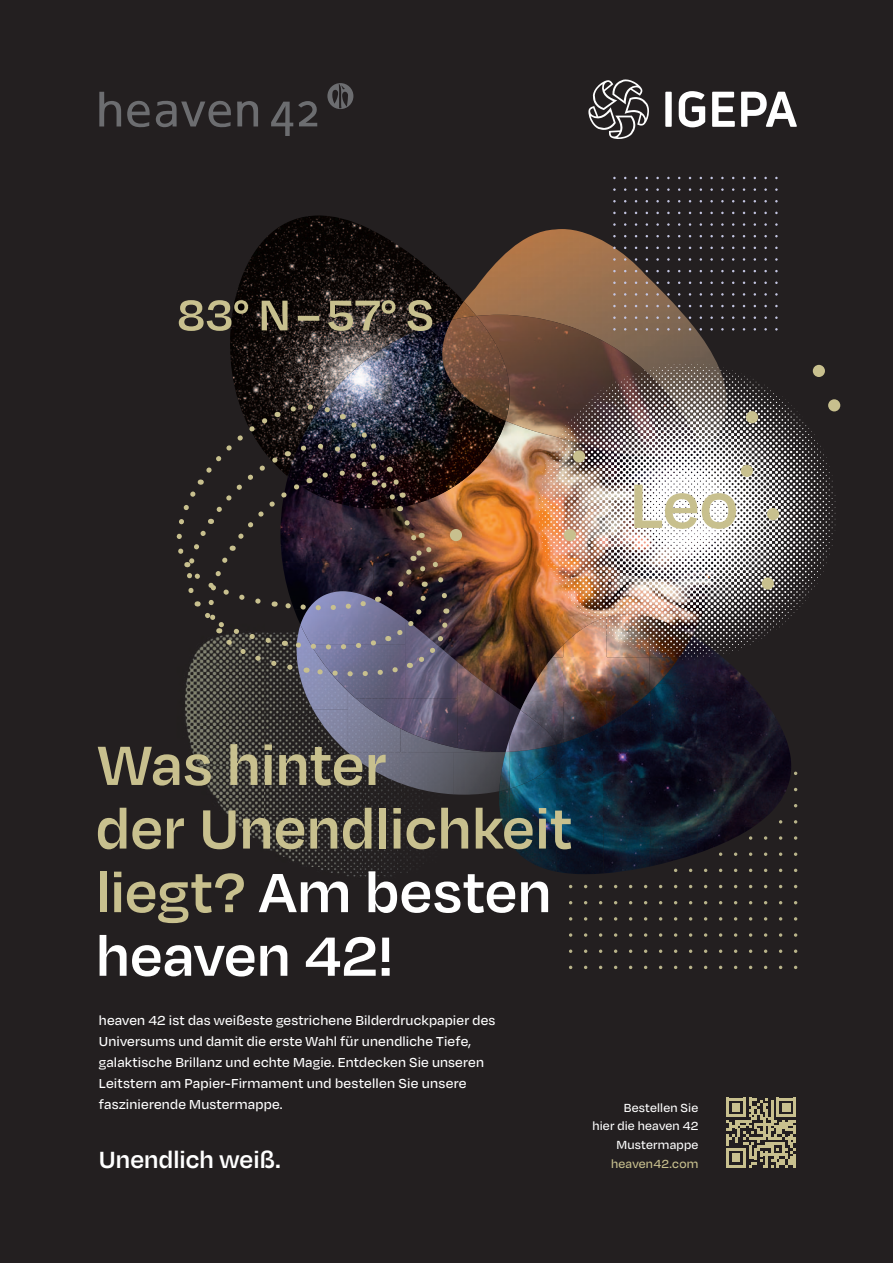
<style>
.page{position:relative;width:893px;height:1263px;background:#231f20}
.page>*{position:absolute;margin:0;border:0;box-sizing:border-box;transform-origin:0 0}
.t1{font:600 63.6px/63.6px "Degular";letter-spacing:.005em;color:#c8c08e}
.t2{font:600 27px "Degular";color:#fff}
.t3{font:500 15px/21px "Degular";letter-spacing:.01em;color:#fff}
.t4{font:500 13.5px/18.6px "Degular";letter-spacing:.015em;color:#fff;text-align:right}
.t5{font:500 13.5px "Degular";letter-spacing:.02em;color:#c8c08e}
.s1{color:#fff}
</style>
<div class="page">
<img style="left:451px;top:477px;width:77px;height:225px">
<img style="left:230px;top:233px;width:232px;height:139px">
<img style="left:232px;top:372px;width:92px;height:33px">
<img style="left:323px;top:372px;width:8px;height:31px">
<img style="left:331px;top:320px;width:131px;height:189px">
<img style="left:462px;top:421px;width:44px;height:60px">
<img style="left:679px;top:675px;width:18px;height:8px">
<img style="left:697px;top:675px;width:47px;height:8px">
<svg style="left:744px;top:678px;width:5px;height:5px"></svg>
<img style="left:606px;top:692px;width:44px;height:39px">
<img style="left:650px;top:683px;width:132px;height:48px">
<img style="left:557px;top:731px;width:234px;height:48px">
<img style="left:510px;top:779px;width:280px;height:47px">
<img style="left:510px;top:826px;width:47px;height:46px">
<img style="left:557px;top:826px;width:93px;height:48px">
<img style="left:650px;top:826px;width:47px;height:40px">
<img style="left:697px;top:826px;width:47px;height:27px">
<img style="left:525px;top:657px;width:124px;height:44px">
<img style="left:649px;top:675px;width:30px;height:17px">
<img style="left:520px;top:701px;width:43px;height:43px">
<img style="left:563px;top:701px;width:43px;height:41px">
<img style="left:606px;top:701px;width:33px;height:23px">
<img style="left:464px;top:229px;width:259px;height:220px">
<img style="left:476px;top:315px;width:135px;height:95px">
<img style="left:506px;top:410px;width:22px;height:41px">
<img style="left:452px;top:301px;width:24px;height:15px">
<img style="left:438px;top:316px;width:72px;height:105px">
<img style="left:185px;top:676px;width:80px;height:170px">
<img style="left:265px;top:676px;width:48px;height:39px">
<img style="left:265px;top:715px;width:98px;height:162px">
<img style="left:363px;top:796px;width:49px;height:20px">
<img style="left:412px;top:796px;width:11px;height:20px">
<img style="left:364px;top:817px;width:60px;height:60px">
<img style="left:451px;top:563px;width:13px;height:46px">
<img style="left:464px;top:563px;width:46px;height:93px">
<img style="left:451px;top:609px;width:13px;height:47px">
<img style="left:457px;top:656px;width:53px;height:6px">
<img style="left:499px;top:791px;width:11px;height:51px">
<img style="left:510px;top:702px;width:10px;height:8px">
<img style="left:510px;top:744px;width:47px;height:45px">
<img style="left:510px;top:710px;width:46px;height:42px">
<img style="left:295px;top:676px;width:53px;height:34px">
<img style="left:348px;top:698px;width:52px;height:54px">
<img style="left:313px;top:710px;width:35px;height:42px">
<img style="left:400px;top:748px;width:57px;height:4px">
<img style="left:348px;top:752px;width:158px;height:43px">
<img style="left:405px;top:619px;width:52px;height:79px">
<img style="left:311px;top:676px;width:94px;height:22px">
<img style="left:457px;top:662px;width:53px;height:90px">
<img style="left:356px;top:698px;width:101px;height:50px">
<img style="left:499px;top:752px;width:11px;height:39px">
<img style="left:506px;top:738px;width:4px;height:14px">
<img style="left:528px;top:347px;width:309px;height:328px">
<svg style="left:179px;top:300px;width:253px;height:31px"></svg>
<svg style="left:634px;top:485px;width:102px;height:44px;background:#dedac6"></svg>
<svg style="left:176px;top:405px;width:275px;height:271px"></svg>
<svg style="left:569px;top:933px;width:3px;height:4px"></svg>
<svg style="left:569px;top:949px;width:3px;height:4px"></svg>
<svg style="left:584px;top:933px;width:3px;height:4px"></svg>
<svg style="left:584px;top:949px;width:3px;height:4px"></svg>
<svg style="left:599px;top:933px;width:3px;height:4px"></svg>
<svg style="left:599px;top:949px;width:3px;height:4px"></svg>
<svg style="left:614px;top:933px;width:3px;height:4px"></svg>
<svg style="left:614px;top:949px;width:3px;height:4px"></svg>
<svg style="left:629px;top:933px;width:3px;height:4px"></svg>
<svg style="left:629px;top:949px;width:3px;height:4px"></svg>
<svg style="left:644px;top:933px;width:3px;height:4px"></svg>
<svg style="left:644px;top:949px;width:3px;height:4px"></svg>
<svg style="left:659px;top:933px;width:3px;height:4px"></svg>
<svg style="left:659px;top:949px;width:3px;height:4px"></svg>
<svg style="left:674px;top:933px;width:3px;height:4px"></svg>
<svg style="left:674px;top:949px;width:3px;height:4px"></svg>
<svg style="left:689px;top:933px;width:3px;height:4px"></svg>
<svg style="left:689px;top:949px;width:3px;height:4px"></svg>
<svg style="left:704px;top:933px;width:3px;height:4px"></svg>
<svg style="left:704px;top:949px;width:3px;height:4px"></svg>
<svg style="left:719px;top:852px;width:3px;height:4px"></svg>
<svg style="left:719px;top:933px;width:3px;height:4px"></svg>
<svg style="left:719px;top:949px;width:3px;height:4px"></svg>
<svg style="left:734px;top:852px;width:3px;height:4px"></svg>
<svg style="left:734px;top:933px;width:3px;height:4px"></svg>
<svg style="left:734px;top:949px;width:3px;height:4px"></svg>
<svg style="left:744px;top:826px;width:10px;height:14px"></svg>
<svg style="left:749px;top:852px;width:3px;height:4px"></svg>
<svg style="left:749px;top:933px;width:3px;height:4px"></svg>
<svg style="left:749px;top:949px;width:3px;height:4px"></svg>
<svg style="left:764px;top:836px;width:3px;height:4px"></svg>
<svg style="left:764px;top:852px;width:3px;height:4px"></svg>
<svg style="left:764px;top:933px;width:3px;height:4px"></svg>
<svg style="left:764px;top:949px;width:3px;height:4px"></svg>
<svg style="left:779px;top:836px;width:3px;height:4px"></svg>
<svg style="left:779px;top:852px;width:3px;height:4px"></svg>
<svg style="left:779px;top:933px;width:3px;height:4px"></svg>
<svg style="left:779px;top:949px;width:3px;height:4px"></svg>
<svg style="left:794px;top:836px;width:3px;height:4px"></svg>
<svg style="left:794px;top:852px;width:3px;height:4px"></svg>
<svg style="left:794px;top:933px;width:3px;height:4px"></svg>
<svg style="left:794px;top:949px;width:3px;height:4px"></svg>
<div style="left:450px;top:529px;width:12px;height:12px;background:#c8c08e;border-radius:50%"></div>
<div style="left:573px;top:450px;width:12px;height:13px;background:#c8c08e;border-radius:50%"></div>
<div style="left:564px;top:529px;width:12px;height:12px;background:#c8c08e;border-radius:50%"></div>
<div style="left:741px;top:465px;width:12px;height:12px;background:#c8c08e;border-radius:50%"></div>
<div style="left:767px;top:508px;width:12px;height:12px;background:#c8c08e;border-radius:50%"></div>
<div style="left:762px;top:577px;width:12px;height:13px;background:#c8c08e;border-radius:50%"></div>
<div style="left:746px;top:411px;width:12px;height:12px;background:#c8c08e;border-radius:50%"></div>
<div style="left:813px;top:365px;width:12px;height:12px;background:#c8c08e;border-radius:50%"></div>
<div style="left:828px;top:399px;width:12px;height:12px;background:#c8c08e;border-radius:50%"></div>
<svg style="left:726px;top:1097px;width:28px;height:70px"></svg>
<svg style="left:754px;top:1097px;width:42px;height:70px"></svg>
<hr style="left:793px;top:1153px;width:3px;height:14px;background:#c8c08e">
<svg style="left:741px;top:92px;width:25px;height:35px"></svg>
<div style="left:665px;top:92px;width:7px;height:35px;background:#fff"></div>
<svg style="left:766px;top:92px;width:31px;height:35px"></svg>
<svg style="left:588px;top:79px;width:61px;height:60px"></svg>
<svg style="left:679px;top:91px;width:26px;height:36px"></svg>
<svg style="left:712px;top:92px;width:23px;height:35px"></svg>
<svg style="left:271px;top:101px;width:46px;height:35px"></svg>
<svg style="left:327px;top:83px;width:26px;height:26px"></svg>
<svg style="left:99px;top:92px;width:22px;height:34px"></svg>
<svg style="left:237px;top:101px;width:21px;height:25px"></svg>
<svg style="left:127px;top:101px;width:23px;height:27px"></svg>
<svg style="left:156px;top:100px;width:75px;height:28px"></svg>
<p class="t1" style="left:96px;top:739px;width:478px">Was hinter<br>der Unendlichkeit liegt? <span class="s1">Am besten heaven 42!</span></p>
<p class="t3" style="left:99px;top:1010px;width:398px">heaven 42 ist das weißeste gestrichene Bilderdruckpapier des Universums und damit die erste Wahl für unendliche Tiefe, galaktische Brillanz und echte Magie. Entdecken Sie unseren Leitstern am Papier-Firmament und bestellen Sie unsere faszinierende Mustermappe.</p>
<p class="t4" style="left:592px;top:1099px;width:107px">Bestellen Sie<br>hier die heaven 42<br>Mustermappe</p>
<p class="t2" style="left:99px;top:1150px;width:183px">Unendlich weiß.</p>
<p class="t5" style="left:611px;top:1159px;width:89px">heaven42.com</p>
</div>
